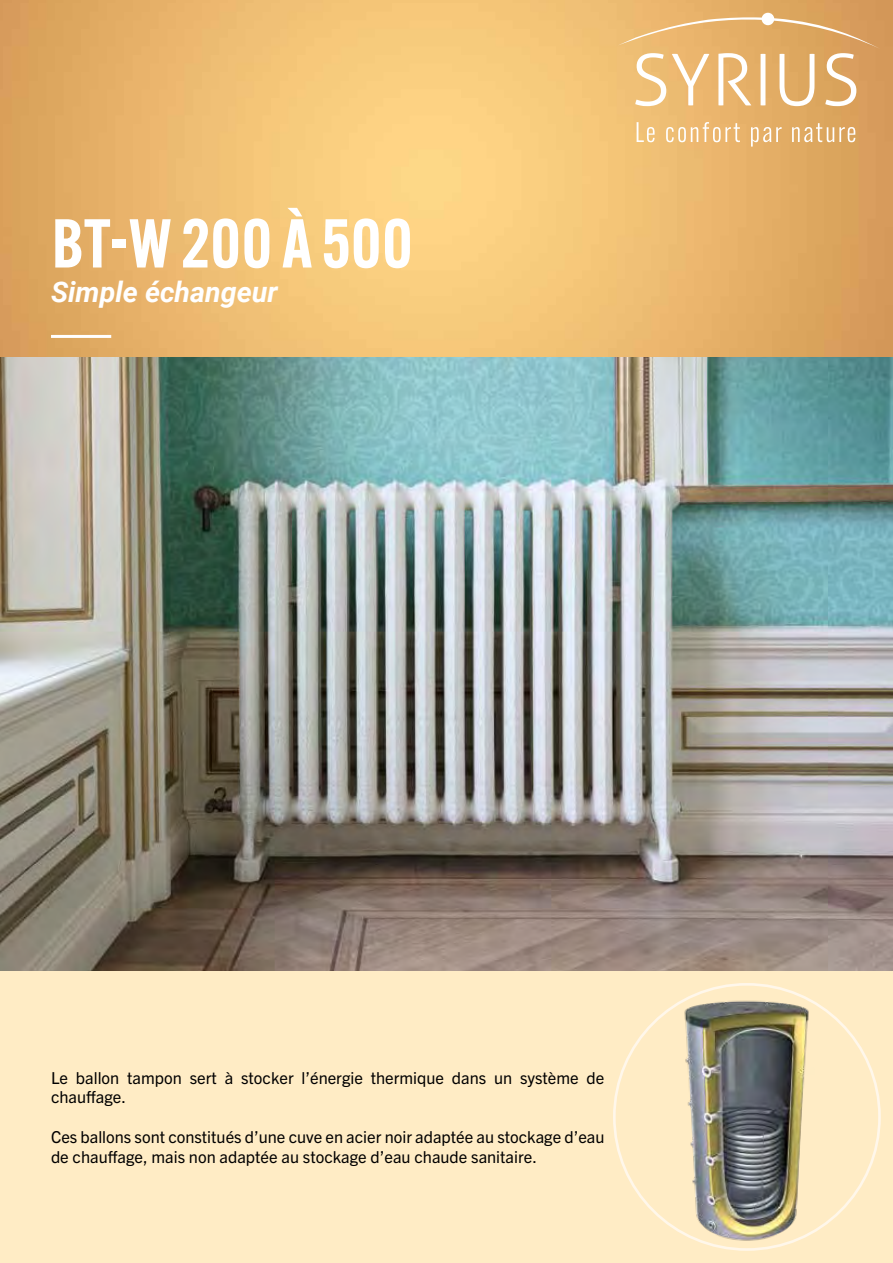
<style>
.page{position:relative;width:893px;height:1263px;background:#fff}
.page>*{position:absolute;margin:0;border:0;box-sizing:border-box;transform-origin:0 0}
.t1{font:600 67.5px "Alternate Gothic ATF";color:#fff}
.t2{font:italic 700 28.5px "Roboto";color:#fff}
.t3{font:16.5px/19.8px "Trade Gothic Next LT Pro";color:#000}
</style>
<div class="page">
<img style="left:0;top:0;width:893px;height:970px">
<div style="left:0;top:970px;width:893px;height:293px;background:#ffecc5"></div>
<svg style="left:618px;top:13px;width:262px;height:93px;background:#e7b97c"></svg>
<svg style="left:637px;top:122px;width:18px;height:20px"></svg>
<svg style="left:666px;top:122px;width:74px;height:20px"></svg>
<svg style="left:751px;top:127px;width:31px;height:20px"></svg>
<svg style="left:792px;top:123px;width:63px;height:19px"></svg>
<hr style="left:51px;top:335px;width:60px;height:3px;background:#fff">
<img style="left:677px;top:989px;width:138px;height:258px">
<h1 class="t1" style="left:52px;top:201px;width:363px">BT-W 200 À 500</h1>
<h2 class="t2" style="left:51px;top:272px;width:228px">Simple échangeur</h2>
<p class="t3" style="left:51px;top:1067px;width:555px">Le ballon tampon sert à stocker l’énergie thermique dans un système de chauffage.</p>
<p class="t3" style="left:51px;top:1126px;width:555px">Ces ballons sont constitués d’une cuve en acier noir adaptée au stockage d’eau de chauffage, mais non adaptée au stockage d’eau chaude sanitaire.</p>
</div>
